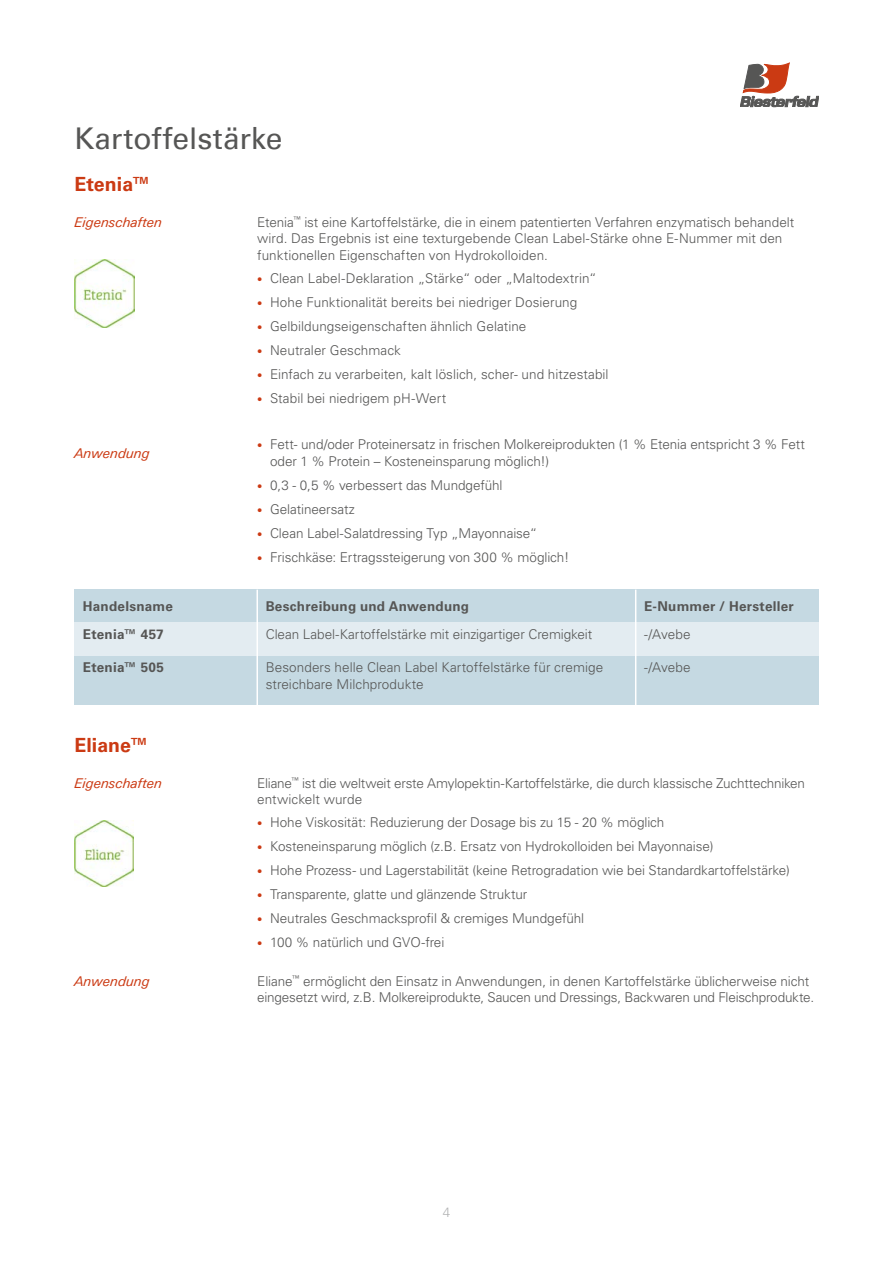
<style>
.page{position:relative;width:893px;height:1263px;background:#fff}
.page>*{position:absolute;margin:0;border:0;box-sizing:border-box;transform-origin:0 0}
.t1{font:30px "Univers Com 55 Roman";color:#565655}
.t2{font:700 19.5px "Univers LT Std";color:#cb3a13}
.t3{font:300 13.5px/16.5px "Univers LT Std";letter-spacing:-.005em;color:#565655}
.t4{font:700 13.5px "Univers LT Std";letter-spacing:.02em;color:#565655}
.t5{font:italic 13.5px "Univers Next Pro";letter-spacing:.005em;color:#cb3a13}
.t6{font:300 13.5px "Univers LT Std";color:#b1b2b3}
.s1{font-size:10.5px;color:#cb3a13}
</style>
<div class="page">
<svg style="left:740px;top:63px;width:79px;height:44px"></svg>
<div style="left:74px;top:590px;width:745px;height:115px;background:#c5d9e2"></div>
<div style="left:74px;top:623px;width:745px;height:33px;background:#e3ecf1"></div>
<hr style="left:256px;top:590px;width:2px;height:132px;background:#fff">
<hr style="left:635px;top:590px;width:1px;height:132px;background:#fff">
<img style="left:74px;top:260px;width:61px;height:67px">
<img style="left:74px;top:821px;width:59px;height:66px">
<h1 class="t1" style="left:74px;top:121px;width:209px">Kartoffelstärke</h1>
<h2 class="t2" style="left:74px;top:173px;width:78px">Etenia™</h2>
<p class="t5" style="left:74px;top:214px;width:89px">Eigenschaften</p>
<p class="t5" style="left:74px;top:445px;width:77px">Anwendung</p>
<p class="t3" style="left:257px;top:214px;width:539px">Etenia<sup>™</sup> ist eine Kartoffelstärke, die in einem patentierten Verfahren enzymatisch behandelt wird. Das Ergebnis ist eine texturgebende Clean Label-Stärke ohne E-Nummer mit den funktionellen Eigenschaften von Hydrokolloiden.</p>
<p class="t3" style="left:257px;top:270px;width:341px"><span class="s1">•</span> Clean Label-Deklaration „Stärke“ oder „Maltodextrin“</p>
<p class="t3" style="left:257px;top:294px;width:322px"><span class="s1">•</span> Hohe Funktionalität bereits bei niedriger Dosierung</p>
<p class="t3" style="left:257px;top:318px;width:271px"><span class="s1">•</span> Gelbildungseigenschaften ähnlich Gelatine</p>
<p class="t3" style="left:257px;top:342px;width:145px"><span class="s1">•</span> Neutraler Geschmack</p>
<p class="t3" style="left:257px;top:366px;width:353px"><span class="s1">•</span> Einfach zu verarbeiten, kalt löslich, scher- und hitzestabil</p>
<p class="t3" style="left:257px;top:390px;width:190px"><span class="s1">•</span> Stabil bei niedrigem pH-Wert</p>
<p class="t3" style="left:270px;top:436px;width:536px;text-indent:-13px"><span class="s1">•</span> Fett- und/oder Proteinersatz in frischen Molkereiprodukten (1 % Etenia entspricht 3 % Fett oder 1 % Protein – Kosteneinsparung möglich!)</p>
<p class="t3" style="left:257px;top:477px;width:247px"><span class="s1">•</span> 0,3 - 0,5 % verbessert das Mundgefühl</p>
<p class="t3" style="left:257px;top:501px;width:99px"><span class="s1">•</span> Gelatineersatz</p>
<p class="t3" style="left:257px;top:525px;width:282px"><span class="s1">•</span> Clean Label-Salatdressing Typ „Mayonnaise“</p>
<p class="t3" style="left:257px;top:549px;width:313px"><span class="s1">•</span> Frischkäse: Ertragssteigerung von 300 % möglich!</p>
<p class="t4" style="left:83px;top:598px;width:92px">Handelsname</p>
<p class="t4" style="left:266px;top:598px;width:205px">Beschreibung und Anwendung</p>
<p class="t4" style="left:644px;top:598px;width:151px">E-Nummer / Hersteller</p>
<p class="t3" style="left:266px;top:626px;width:328px">Clean Label-Kartoffelstärke mit einzigartiger Cremigkeit</p>
<p class="t3" style="left:266px;top:659px;width:339px">Besonders helle Clean Label Kartoffelstärke für cremige streichbare Milchprodukte</p>
<p class="t3" style="left:644px;top:626px;width:48px">-/Avebe</p>
<p class="t3" style="left:644px;top:659px;width:48px">-/Avebe</p>
<p class="t4" style="left:83px;top:626px;width:82px">Etenia™ 457</p>
<p class="t4" style="left:83px;top:659px;width:83px">Etenia™ 505</p>
<h2 class="t2" style="left:74px;top:734px;width:76px">Eliane™</h2>
<p class="t5" style="left:74px;top:775px;width:89px">Eigenschaften</p>
<p class="t5" style="left:74px;top:973px;width:77px">Anwendung</p>
<p class="t3" style="left:257px;top:775px;width:549px">Eliane<sup>™</sup> ist die weltweit erste Amylopektin-Kartoffelstärke, die durch klassische Zuchttechniken entwickelt wurde</p>
<p class="t3" style="left:257px;top:814px;width:409px"><span class="s1">•</span> Hohe Viskosität: Reduzierung der Dosage bis zu 15 - 20 % möglich</p>
<p class="t3" style="left:257px;top:838px;width:458px"><span class="s1">•</span> Kosteneinsparung möglich (z.B. Ersatz von Hydrokolloiden bei Mayonnaise)</p>
<p class="t3" style="left:257px;top:862px;width:534px"><span class="s1">•</span> Hohe Prozess- und Lagerstabilität (keine Retrogradation wie bei Standardkartoffelstärke)</p>
<p class="t3" style="left:257px;top:886px;width:272px"><span class="s1">•</span> Transparente, glatte und glänzende Struktur</p>
<p class="t3" style="left:257px;top:910px;width:328px"><span class="s1">•</span> Neutrales Geschmacksprofil &amp; cremiges Mundgefühl</p>
<p class="t3" style="left:257px;top:934px;width:189px"><span class="s1">•</span> 100 % natürlich und GVO-frei</p>
<p class="t3" style="left:257px;top:973px;width:558px">Eliane<sup>™</sup> ermöglicht den Einsatz in Anwendungen, in denen Kartoffelstärke üblicherweise nicht eingesetzt wird, z.B. Molkereiprodukte, Saucen und Dressings, Backwaren und Fleischprodukte.</p>
<p class="t6" style="left:443px;top:1204px;width:9px">4</p>
</div>
